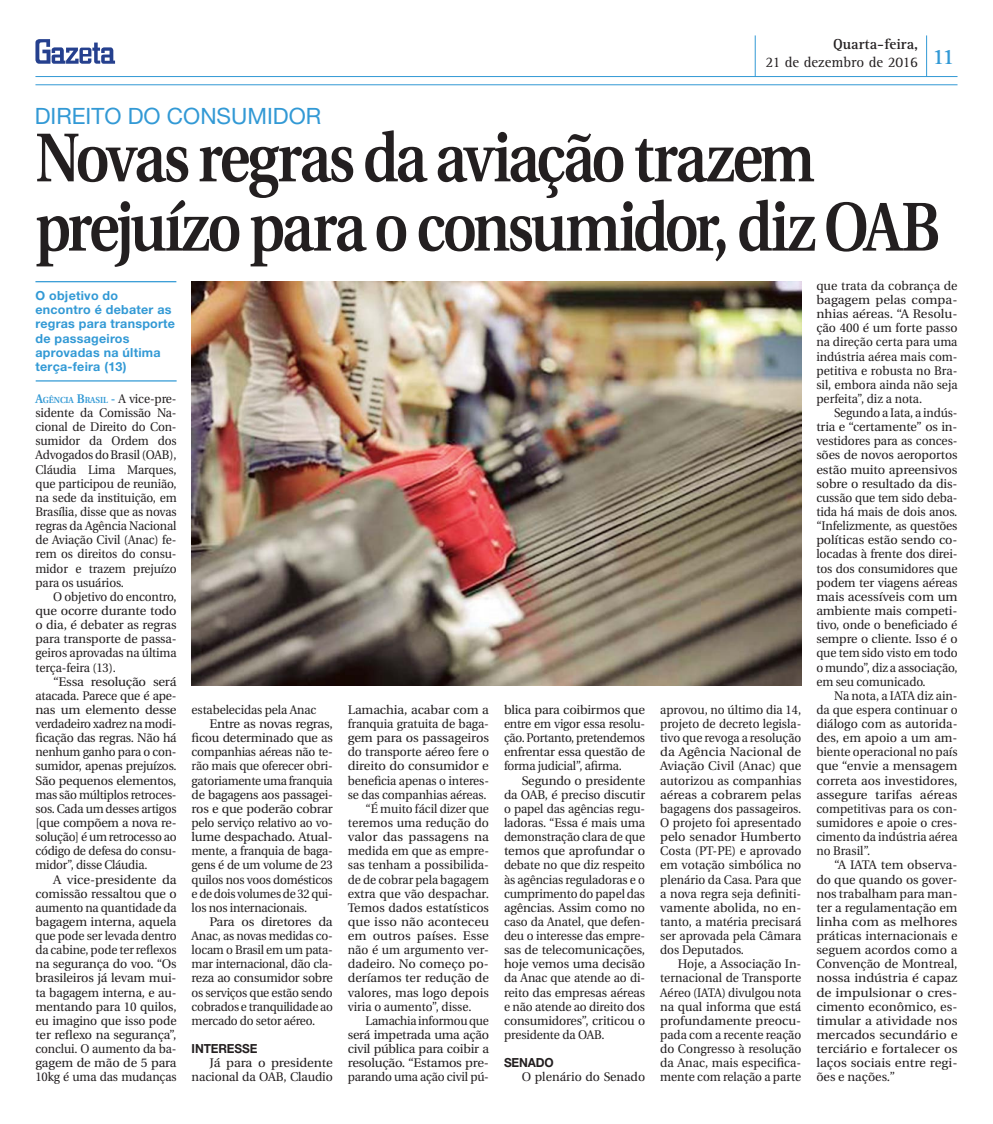
<style>
.page{position:relative;width:993px;height:1124px;background:#fff}
.page>*{position:absolute;margin:0;border:0;box-sizing:border-box;transform-origin:0 0}
.t1{font:600 68.75px/69.2px "Utopia";letter-spacing:-.045em;color:#231f20;scale:.85 1}
.t2{font:22.5px "Helvetica Neue";color:#3299d5}
.t3{font:15px/18px "Rotis Serif";color:#231f20}
.t4{font:12.5px/14.1px "Utopia";letter-spacing:-.01em;color:#231f20;text-align:justify;scale:.95 1}
.t5{font:12.5px/14.1px "Utopia";letter-spacing:-.01em;color:#231f20;text-align:justify}
.t6{font:12.5px/14.1px "Utopia";letter-spacing:-.01em;color:#231f20;text-align:justify;scale:1.04 1}
.t7{font:700 12.5px/14.1px "Helvetica Neue";letter-spacing:.02em;color:#3299d5}
.t8{font:12.5px "Utopia";letter-spacing:-.01em;color:#231f20;scale:.94 1}
.t9{font:12.5px "Utopia";letter-spacing:-.01em;color:#231f20;scale:.96 1}
.t10{font:700 12.5px "Helvetica Neue";letter-spacing:-.01em;color:#231f20;scale:.95 1}
.t11{font:600 8.75px "Utopia";letter-spacing:-.015em;color:#3299d5;scale:.95 1}
.s1{font-weight:700}
.s2{font-size:12.5px}
.s3{font-weight:400;font-size:12.5px;color:#231f20}
</style>
<div class="page">
<hr style="left:35px;top:84px;width:922px;height:1px;background:#3299d5">
<hr style="left:35px;top:76px;width:922px;height:1px;background:#3299d5">
<hr style="left:925px;top:35px;width:1px;height:41px;background:#3299d5">
<hr style="left:754px;top:35px;width:1px;height:42px;background:#3299d5">
<svg style="left:35px;top:39px;width:80px;height:25px"></svg>
<hr style="left:35px;top:281px;width:141px;height:1px;background:#3299d5">
<hr style="left:36px;top:380px;width:140px;height:1px;background:#3299d5">
<img style="left:191px;top:281px;width:610px;height:404px">
<h2 class="t2" style="left:35px;top:108px;width:288px">DIREITO DO CONSUMIDOR</h2>
<p class="t3" style="left:765px;top:37px;width:191px;text-indent:68px"><span class="s1">Quarta-feira,<br></span>21 de dezembro de 2016 <sup>11</sup></p>
<h1 class="t1" style="left:35px;top:129px;width:1066px">Novas regras da aviação trazem prejuízo para o consumidor, diz OAB</h1>
<p class="t7" style="left:35px;top:290px;width:141px">O objetivo do encontro é debater as regras para transporte de passageiros aprovadas na última terça-feira (13)</p>
<p class="t11" style="left:35px;top:397px;width:150px"><span class="s2">A</span>GÊNCIA <span class="s2">B</span>RASIL <span class="s2">-</span> <span class="s3">A vice-pre-</span></p>
<p class="t4" style="left:35px;top:407px;width:150px">sidente da Comissão Na&shy;cional de Direito do Con&shy;sumidor da Ordem dos Advogados do Brasil (OAB), Cláudia Lima Marques, que participou de reunião, na sede da instituição, em Brasília, disse que as novas regras da Agência Nacional de Aviação Civil (Anac) fe&shy;rem os direitos do consu&shy;midor e trazem prejuízo para os usuários.</p>
<p class="t4" style="left:35px;top:590px;width:150px;text-indent:18px">O objetivo do encontro, que ocorre durante todo o dia, é debater as regras para transporte de passa&shy;geiros aprovadas na última terça-feira (13).</p>
<p class="t6" style="left:35px;top:675px;width:137px;text-indent:18px">“Essa resolução será atacada. Parece que é ape&shy;nas um elemento desse verdadeiro xadrez na modi&shy;ficação das regras. Não há nenhum ganho para o con&shy;sumidor, apenas prejuízos.<br>São pequenos elementos, mas são múltiplos retroces&shy;sos. Cada um desses artigos [que compõem a nova re&shy;solução] é um retrocesso ao código de defesa do consu&shy;midor”, disse Cláudia.</p>
<p class="t6" style="left:35px;top:873px;width:137px;text-indent:18px">A vice-presidente da comissão ressaltou que o aumento na quantidade da bagagem interna, aquela que pode ser levada dentro da cabine, pode ter reflexos na segurança do voo. “Os brasileiros já levam mui&shy;ta bagagem interna, e au&shy;mentando para 10 quilos, eu imagino que isso pode ter reflexo na segurança”, conclui. O aumento da ba&shy;gagem de mão de 5 para 10kg é uma das mudanças</p>
<p class="t4" style="left:191px;top:703px;width:133px">estabelecidas pela Anac</p>
<p class="t6" style="left:209px;top:717px;width:120px">Entre as novas regras,</p>
<p class="t5" style="left:191px;top:731px;width:143px">ficou determinado que as</p>
<p class="t4" style="left:191px;top:746px;width:150px">companhias aéreas não te-</p>
<p class="t4" style="left:191px;top:760px;width:150px">rão mais que oferecer obri-</p>
<p class="t4" style="left:191px;top:774px;width:150px">gatoriamente uma franquia</p>
<p class="t5" style="left:191px;top:788px;width:143px">de bagagens aos passagei-</p>
<p class="t5" style="left:191px;top:802px;width:143px">ros e que poderão cobrar</p>
<p class="t4" style="left:191px;top:816px;width:150px">pelo serviço relativo ao vo-</p>
<p class="t5" style="left:191px;top:830px;width:143px">lume despachado. Atual-</p>
<p class="t4" style="left:191px;top:844px;width:150px">mente, a franquia de baga-</p>
<p class="t4" style="left:191px;top:859px;width:150px">gens é de um volume de 23</p>
<p class="t4" style="left:191px;top:873px;width:150px">quilos nos voos domésticos</p>
<p class="t8" style="left:191px;top:888px;width:152px">e de dois volumes de 32 qui-</p>
<p class="t4" style="left:191px;top:901px;width:123px">los nos internacionais.</p>
<p class="t6" style="left:209px;top:915px;width:120px">Para os diretores da</p>
<p class="t4" style="left:191px;top:929px;width:150px">Anac, as novas medidas co-</p>
<p class="t4" style="left:191px;top:943px;width:150px">locam o Brasil em um pata-</p>
<p class="t4" style="left:191px;top:957px;width:150px">mar internacional, dão cla-</p>
<p class="t5" style="left:191px;top:972px;width:143px">reza ao consumidor sobre</p>
<p class="t4" style="left:191px;top:986px;width:150px">os serviços que estão sendo</p>
<p class="t8" style="left:191px;top:1001px;width:152px">cobrados e tranquilidade ao</p>
<p class="t4" style="left:191px;top:1014px;width:131px">mercado do setor aéreo.</p>
<p class="t10" style="left:191px;top:1044px;width:71px">INTERESSE</p>
<p class="t6" style="left:191px;top:1056px;width:137px;text-align:right">Já para o presidente nacional da OAB, Claudio</p>
<p class="t5" style="left:348px;top:703px;width:143px">Lamachia, acabar com a</p>
<p class="t9" style="left:348px;top:718px;width:148px">franquia gratuita de baga-</p>
<p class="t5" style="left:348px;top:731px;width:143px">gem para os passageiros</p>
<p class="t5" style="left:348px;top:746px;width:143px">do transporte aéreo fere o</p>
<p class="t6" style="left:348px;top:760px;width:137px">direito do consumidor e</p>
<p class="t4" style="left:348px;top:774px;width:150px">beneficia apenas o interes-</p>
<p class="t4" style="left:348px;top:788px;width:147px">se das companhias aéreas.</p>
<p class="t4" style="left:365px;top:802px;width:131px">“É muito fácil dizer que</p>
<p class="t5" style="left:348px;top:816px;width:143px">teremos uma redução do</p>
<p class="t6" style="left:348px;top:830px;width:137px">valor das passagens na</p>
<p class="t4" style="left:348px;top:844px;width:150px">medida em que as empre-</p>
<p class="t5" style="left:348px;top:859px;width:143px">sas tenham a possibilida-</p>
<p class="t8" style="left:348px;top:874px;width:152px">de de cobrar pela bagagem</p>
<p class="t5" style="left:348px;top:887px;width:143px">extra que vão despachar.</p>
<p class="t5" style="left:348px;top:901px;width:143px">Temos dados estatísticos</p>
<p class="t6" style="left:348px;top:915px;width:137px">que isso não aconteceu</p>
<p class="t6" style="left:348px;top:929px;width:137px">em outros países. Esse</p>
<p class="t9" style="left:348px;top:944px;width:148px">não é um argumento ver-</p>
<p class="t5" style="left:348px;top:957px;width:143px">dadeiro. No começo po-</p>
<p class="t5" style="left:348px;top:972px;width:143px">deríamos ter redução de</p>
<p class="t5" style="left:348px;top:986px;width:143px">valores, mas logo depois</p>
<p class="t4" style="left:348px;top:1000px;width:132px">viria o aumento”, disse.</p>
<p class="t4" style="left:365px;top:1014px;width:131px">Lamachia informou que</p>
<p class="t5" style="left:348px;top:1028px;width:143px">será impetrada uma ação</p>
<p class="t5" style="left:348px;top:1042px;width:143px">civil pública para coibir a</p>
<p class="t6" style="left:348px;top:1056px;width:137px">resolução. “Estamos pre-</p>
<p class="t4" style="left:348px;top:1070px;width:150px">parando uma ação civil pú-</p>
<p class="t5" style="left:504px;top:703px;width:143px">blica para coibirmos que entre em vigor essa resolu&shy;ção. Portanto, pretendemos enfrentar essa questão de forma judicial”, afirma.</p>
<p class="t5" style="left:504px;top:774px;width:143px;text-indent:18px">Segundo o presidente da OAB, é preciso discutir o papel das agências regu&shy;ladoras. “Essa é mais uma demonstração clara de que temos que aprofundar o debate no que diz respeito às agências reguladoras e o cumprimento do papel das agências. Assim como no caso da Anatel, que defen&shy;deu o interesse das empre&shy;sas de telecomunicações, hoje vemos uma decisão da Anac que atende ao di&shy;reito das empresas aéreas e não atende ao direito dos consumidores”, criticou o presidente da OAB.</p>
<p class="t10" style="left:504px;top:1058px;width:54px">SENADO</p>
<p class="t5" style="left:521px;top:1070px;width:125px">O plenário do Senado</p>
<p class="t4" style="left:660px;top:703px;width:150px">aprovou, no último dia 14, projeto de decreto legisla&shy;tivo que revoga a resolução da Agência Nacional de Aviação Civil (Anac) que autorizou as companhias aéreas a cobrarem pelas bagagens dos passageiros.<br>O projeto foi apresentado pelo senador Humberto Costa (PT-PE) e aprovado em votação simbólica no plenário da Casa. Para que a nova regra seja definiti&shy;vamente abolida, no en&shy;tanto, a matéria precisará ser aprovada pela Câmara dos Deputados.</p>
<p class="t5" style="left:660px;top:957px;width:143px;text-indent:18px">Hoje, a Associação In&shy;ternacional de Transporte Aéreo (IATA) divulgou nota na qual informa que está profundamente preocu&shy;pada com a recente reação do Congresso à resolução da Anac, mais especifica&shy;mente com relação a parte</p>
<p class="t5" style="left:816px;top:279px;width:143px">que trata da cobrança de bagagem pelas compa&shy;nhias aéreas. “A Resolu&shy;ção 400 é um forte passo na direção certa para uma indústria aérea mais com&shy;petitiva e robusta no Bra&shy;sil, embora ainda não seja perfeita”, diz a nota.</p>
<p class="t4" style="left:816px;top:407px;width:150px;text-indent:18px">Segundo a Iata, a indús&shy;tria e “certamente” os in&shy;vestidores para as conces&shy;sões de novos aeroportos estão muito apreensivos sobre o resultado da dis&shy;cussão que tem sido deba&shy;tida há mais de dois anos. “Infelizmente, as questões políticas estão sendo co&shy;locadas à frente dos direi&shy;tos dos consumidores que podem ter viagens aéreas mais acessíveis com um ambiente mais competi&shy;tivo, onde o beneficiado é sempre o cliente. Isso é o que tem sido visto em todo o mundo”, diz a associação, em seu comunicado.</p>
<p class="t4" style="left:816px;top:689px;width:150px;text-indent:18px">Na nota, a IATA diz ain&shy;da que espera continuar o diálogo com as autorida&shy;des, em apoio a um am&shy;biente operacional no país que “envie a mensagem correta aos investidores, assegure tarifas aéreas competitivas para os con&shy;sumidores e apoie o cres&shy;cimento da indústria aérea no Brasil”.</p>
<p class="t5" style="left:816px;top:859px;width:143px;text-indent:18px">“A IATA tem observa&shy;do que quando os gover&shy;nos trabalham para man&shy;ter a regulamentação em linha com as melhores práticas internacionais e seguem acordos como a Convenção de Montreal, nossa indústria é capaz de impulsionar o cres&shy;cimento econômico, es&shy;timular a atividade nos mercados secundário e terciário e fortalecer os laços sociais entre regi&shy;ões e nações.”</p>
</div>
